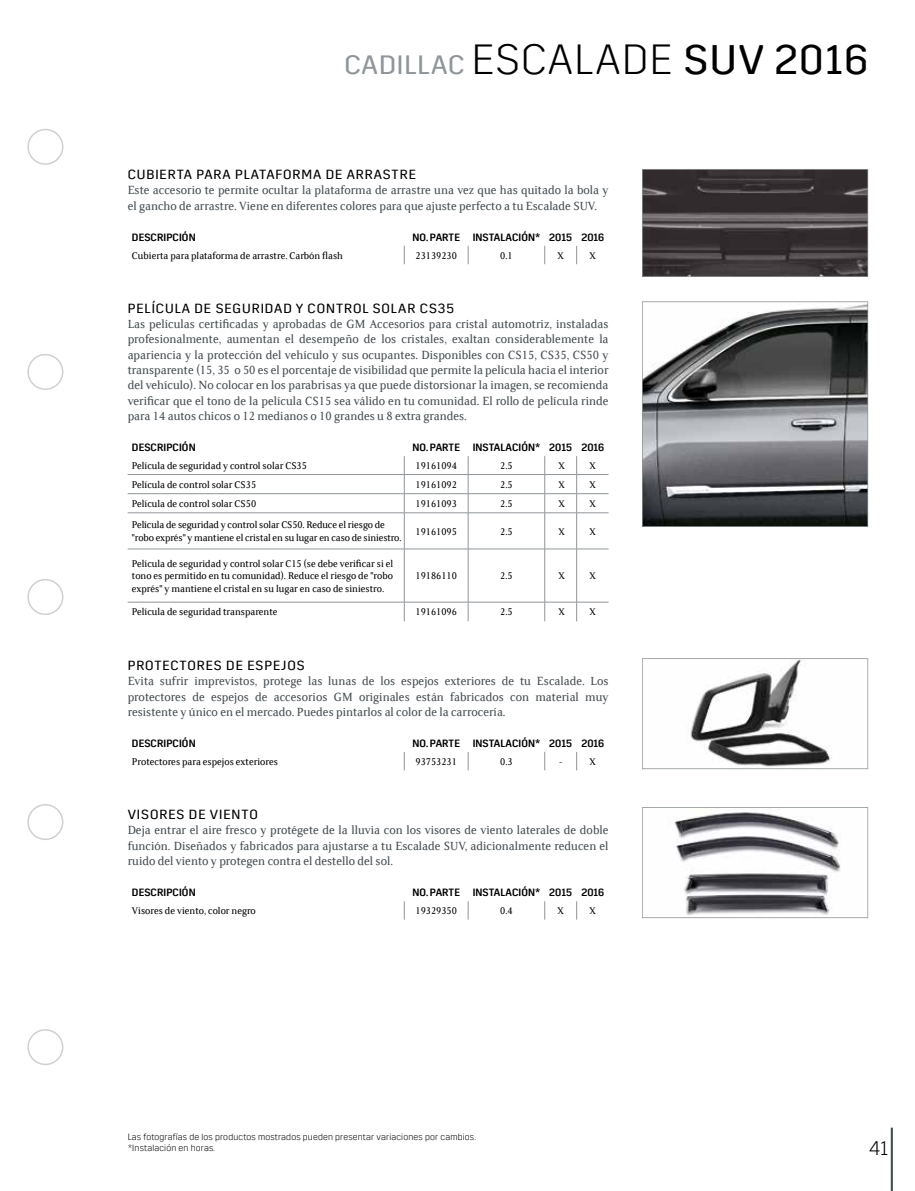
<style>
.page{position:relative;width:915px;height:1191px;background:#fff}
.page>*{position:absolute;margin:0;border:0;box-sizing:border-box;transform-origin:0 0}
.t1{font:27px "Cadillac Sans A";letter-spacing:.035em;color:#8f9598}
.t2{font:300 19.5px "Cadillac Sans A";color:#000}
.t3{font:13.5px "Cadillac Sans A";letter-spacing:.07em;color:#000}
.t4{font:12.75px/15.3px "Cadillac Serif";color:#454d51;text-align:justify}
.t5{font:10.5px/12.6px "Cadillac Serif";color:#000}
.t6{font:500 10.5px "Cadillac Sans A";letter-spacing:.01em;color:#000}
.t7{font:300 9px/10.5px "Cadillac Sans A";letter-spacing:.02em;color:#000}
.s1{font-weight:300;font-size:42px;color:#000}
.s2{font-size:42px;color:#000}
</style>
<div class="page">
<svg style="left:403px;top:245px;width:2px;height:19px"></svg>
<svg style="left:467px;top:246px;width:1px;height:18px"></svg>
<svg style="left:544px;top:245px;width:1px;height:19px"></svg>
<svg style="left:576px;top:245px;width:1px;height:19px"></svg>
<hr style="left:128px;top:474px;width:276px;height:1px;background:#8f9598">
<hr style="left:404px;top:474px;width:64px;height:1px;background:#8f9598">
<hr style="left:468px;top:474px;width:76px;height:1px;background:#8f9598">
<hr style="left:544px;top:474px;width:32px;height:1px;background:#8f9598">
<hr style="left:576px;top:474px;width:32px;height:1px;background:#8f9598">
<hr style="left:128px;top:493px;width:276px;height:1px;background:#8f9598">
<hr style="left:404px;top:493px;width:64px;height:1px;background:#8f9598">
<svg style="left:403px;top:456px;width:2px;height:56px"></svg>
<hr style="left:468px;top:493px;width:76px;height:1px;background:#8f9598">
<svg style="left:467px;top:456px;width:1px;height:56px"></svg>
<hr style="left:544px;top:493px;width:32px;height:1px;background:#8f9598">
<svg style="left:544px;top:456px;width:1px;height:56px"></svg>
<hr style="left:576px;top:493px;width:32px;height:1px;background:#8f9598">
<svg style="left:576px;top:456px;width:1px;height:56px"></svg>
<hr style="left:128px;top:512px;width:276px;height:1px;background:#8f9598">
<hr style="left:404px;top:512px;width:64px;height:1px;background:#8f9598">
<hr style="left:404px;top:513px;width:1px;height:36px;background:#8f9598">
<hr style="left:468px;top:512px;width:76px;height:1px;background:#8f9598">
<hr style="left:467px;top:513px;width:1px;height:36px;background:#8f9598">
<hr style="left:544px;top:512px;width:32px;height:1px;background:#8f9598">
<hr style="left:544px;top:513px;width:1px;height:36px;background:#8f9598">
<hr style="left:576px;top:512px;width:32px;height:1px;background:#8f9598">
<hr style="left:576px;top:513px;width:1px;height:36px;background:#8f9598">
<hr style="left:128px;top:549px;width:276px;height:1px;background:#8f9598">
<hr style="left:404px;top:549px;width:64px;height:1px;background:#8f9598">
<hr style="left:404px;top:549px;width:1px;height:53px;background:#8f9598">
<hr style="left:468px;top:549px;width:76px;height:1px;background:#8f9598">
<hr style="left:467px;top:549px;width:1px;height:53px;background:#8f9598">
<hr style="left:544px;top:549px;width:32px;height:1px;background:#8f9598">
<hr style="left:544px;top:549px;width:1px;height:53px;background:#8f9598">
<hr style="left:576px;top:549px;width:32px;height:1px;background:#8f9598">
<hr style="left:576px;top:549px;width:1px;height:53px;background:#8f9598">
<hr style="left:128px;top:602px;width:276px;height:1px;background:#8f9598">
<hr style="left:404px;top:602px;width:64px;height:1px;background:#8f9598">
<svg style="left:404px;top:602px;width:1px;height:19px"></svg>
<hr style="left:468px;top:602px;width:76px;height:1px;background:#8f9598">
<svg style="left:467px;top:602px;width:1px;height:19px"></svg>
<hr style="left:544px;top:602px;width:32px;height:1px;background:#8f9598">
<svg style="left:544px;top:602px;width:1px;height:19px"></svg>
<hr style="left:576px;top:602px;width:32px;height:1px;background:#8f9598">
<svg style="left:576px;top:602px;width:1px;height:19px"></svg>
<svg style="left:403px;top:752px;width:2px;height:18px"></svg>
<svg style="left:467px;top:752px;width:1px;height:18px"></svg>
<svg style="left:544px;top:752px;width:1px;height:18px"></svg>
<svg style="left:576px;top:752px;width:1px;height:18px"></svg>
<svg style="left:403px;top:901px;width:2px;height:18px"></svg>
<svg style="left:467px;top:901px;width:1px;height:18px"></svg>
<svg style="left:544px;top:901px;width:1px;height:18px"></svg>
<svg style="left:576px;top:901px;width:1px;height:18px"></svg>
<svg style="left:642px;top:301px;width:225px;height:226px;background:#747578"></svg>
<svg style="left:642px;top:169px;width:225px;height:108px;background:#423c3e"></svg>
<svg style="left:642px;top:658px;width:225px;height:111px"></svg>
<svg style="left:642px;top:807px;width:225px;height:111px"></svg>
<hr style="left:890px;top:1127px;width:2px;height:64px;background:#454d51">
<div style="left:27px;top:129px;width:36px;height:36px;border:2px solid #d0d0d0;border-radius:50%"></div>
<div style="left:27px;top:354px;width:36px;height:36px;border:2px solid #d0d0d0;border-radius:50%"></div>
<div style="left:27px;top:579px;width:36px;height:36px;border:2px solid #d0d0d0;border-radius:50%"></div>
<div style="left:27px;top:804px;width:36px;height:36px;border:2px solid #d0d0d0;border-radius:50%"></div>
<div style="left:27px;top:1029px;width:36px;height:36px;border:2px solid #d0d0d0;border-radius:50%"></div>
<h1 class="t1" style="left:344px;top:50px;width:525px">CADILLAC <span class="s1">ESCALADE</span> <span class="s2">SUV 2016</span></h1>
<p class="t3" style="left:128px;top:167px;width:289px">CUBIERTA PARA PLATAFORMA DE ARRASTRE</p>
<p class="t4" style="left:128px;top:182px;width:482px">Este accesorio te permite ocultar la plataforma de arrastre una vez que has quitado la bola y el gancho de arrastre. Viene en diferentes colores para que ajuste perfecto a tu Escalade SUV.</p>
<p class="t6" style="left:132px;top:231px;width:65px">DESCRIPCIÓN</p>
<p class="t6" style="left:412px;top:231px;width:193px">NO. PARTE INSTALACIÓN* 2015 2016</p>
<p class="t5" style="left:132px;top:249px;width:212px">Cubierta para plataforma de arrastre. Carbón flash</p>
<p class="t5" style="left:415px;top:249px;width:43px">23139230</p>
<p class="t5" style="left:500px;top:249px;width:14px">0.1</p>
<p class="t5" style="left:557px;top:249px;width:8px">X</p>
<p class="t5" style="left:589px;top:249px;width:8px">X</p>
<p class="t3" style="left:128px;top:301px;width:327px">PELÍCULA DE SEGURIDAD Y CONTROL SOLAR CS35</p>
<p class="t4" style="left:128px;top:316px;width:482px">Las películas certificadas y aprobadas de GM Accesorios para cristal automotriz, instaladas profesionalmente, aumentan el desempeño de los cristales, exaltan considerablemente la apariencia y la protección del vehículo y sus ocupantes. Disponibles con CS15, CS35, CS50 y transparente (15, 35 o 50 es el porcentaje de visibilidad que permite la película hacia el interior del vehículo). No colocar en los parabrisas ya que puede distorsionar la imagen, se recomienda verificar que el tono de la película CS15 sea válido en tu comunidad. El rollo de película rinde para 14 autos chicos o 12 medianos o 10 grandes u 8 extra grandes.</p>
<p class="t6" style="left:132px;top:441px;width:65px">DESCRIPCIÓN</p>
<p class="t6" style="left:412px;top:441px;width:193px">NO. PARTE INSTALACIÓN* 2015 2016</p>
<p class="t5" style="left:132px;top:459px;width:176px">Película de seguridad y control solar CS35</p>
<p class="t5" style="left:415px;top:459px;width:43px">19161094</p>
<p class="t5" style="left:500px;top:459px;width:14px">2.5</p>
<p class="t5" style="left:558px;top:459px;width:8px">X</p>
<p class="t5" style="left:589px;top:459px;width:8px">X</p>
<p class="t5" style="left:132px;top:478px;width:126px">Película de control solar CS35</p>
<p class="t5" style="left:415px;top:478px;width:43px">19161092</p>
<p class="t5" style="left:500px;top:478px;width:14px">2.5</p>
<p class="t5" style="left:558px;top:478px;width:8px">X</p>
<p class="t5" style="left:589px;top:478px;width:8px">X</p>
<p class="t5" style="left:132px;top:497px;width:126px">Película de control solar CS50</p>
<p class="t5" style="left:415px;top:497px;width:43px">19161093</p>
<p class="t5" style="left:500px;top:497px;width:14px">2.5</p>
<p class="t5" style="left:558px;top:497px;width:8px">X</p>
<p class="t5" style="left:589px;top:497px;width:8px">X</p>
<p class="t5" style="left:132px;top:518px;width:271px">Película de seguridad y control solar CS50. Reduce el riesgo de "robo exprés" y mantiene el cristal en su lugar en caso de siniestro.</p>
<p class="t5" style="left:415px;top:524px;width:43px">19161095</p>
<p class="t5" style="left:500px;top:524px;width:14px">2.5</p>
<p class="t5" style="left:558px;top:524px;width:8px">X</p>
<p class="t5" style="left:589px;top:524px;width:8px">X</p>
<p class="t5" style="left:132px;top:556px;width:263px;text-align:justify">Película de seguridad y control solar C15 (se debe verificar si el tono es permitido en tu comunidad). Reduce el riesgo de "robo exprés" y mantiene el cristal en su lugar en caso de siniestro.</p>
<p class="t5" style="left:415px;top:569px;width:43px">19186110</p>
<p class="t5" style="left:500px;top:569px;width:14px">2.5</p>
<p class="t5" style="left:558px;top:569px;width:8px">X</p>
<p class="t5" style="left:589px;top:569px;width:8px">X</p>
<p class="t5" style="left:132px;top:605px;width:147px">Película de seguridad transparente</p>
<p class="t5" style="left:415px;top:605px;width:43px">19161096</p>
<p class="t5" style="left:500px;top:605px;width:14px">2.5</p>
<p class="t5" style="left:558px;top:605px;width:8px">X</p>
<p class="t5" style="left:589px;top:605px;width:8px">X</p>
<p class="t3" style="left:128px;top:657px;width:178px">PROTECTORES DE ESPEJOS</p>
<p class="t4" style="left:128px;top:673px;width:482px">Evita sufrir imprevistos, protege las lunas de los espejos exteriores de tu Escalade. Los protectores de espejos de accesorios GM originales están fabricados con material muy resistente y único en el mercado. Puedes pintarlos al color de la carrocería.</p>
<p class="t6" style="left:132px;top:737px;width:65px">DESCRIPCIÓN</p>
<p class="t6" style="left:412px;top:737px;width:193px">NO. PARTE INSTALACIÓN* 2015 2016</p>
<p class="t5" style="left:132px;top:755px;width:147px">Protectores para espejos exteriores</p>
<p class="t5" style="left:415px;top:755px;width:43px">93753231</p>
<p class="t5" style="left:500px;top:755px;width:14px">0.3</p>
<p class="t5" style="left:559px;top:755px;width:5px">-</p>
<p class="t5" style="left:589px;top:755px;width:8px">X</p>
<p class="t3" style="left:128px;top:807px;width:131px">VISORES DE VIENTO</p>
<p class="t4" style="left:128px;top:822px;width:482px">Deja entrar el aire fresco y protégete de la lluvia con los visores de viento laterales de doble función. Diseñados y fabricados para ajustarse a tu Escalade SUV, adicionalmente reducen el ruido del viento y protegen contra el destello del sol.</p>
<p class="t6" style="left:132px;top:886px;width:65px">DESCRIPCIÓN</p>
<p class="t6" style="left:412px;top:886px;width:193px">NO. PARTE INSTALACIÓN* 2015 2016</p>
<p class="t5" style="left:132px;top:904px;width:125px">Visores de viento, color negro</p>
<p class="t5" style="left:415px;top:904px;width:43px">19329350</p>
<p class="t5" style="left:500px;top:904px;width:14px">0.4</p>
<p class="t5" style="left:557px;top:904px;width:8px">X</p>
<p class="t5" style="left:589px;top:904px;width:8px">X</p>
<p class="t7" style="left:128px;top:1132px;width:349px">Las fotografías de los productos mostrados pueden presentar variaciones por cambios. *Instalación en horas.</p>
<h2 class="t2" style="left:869px;top:1137px;width:21px">41</h2>
</div>
